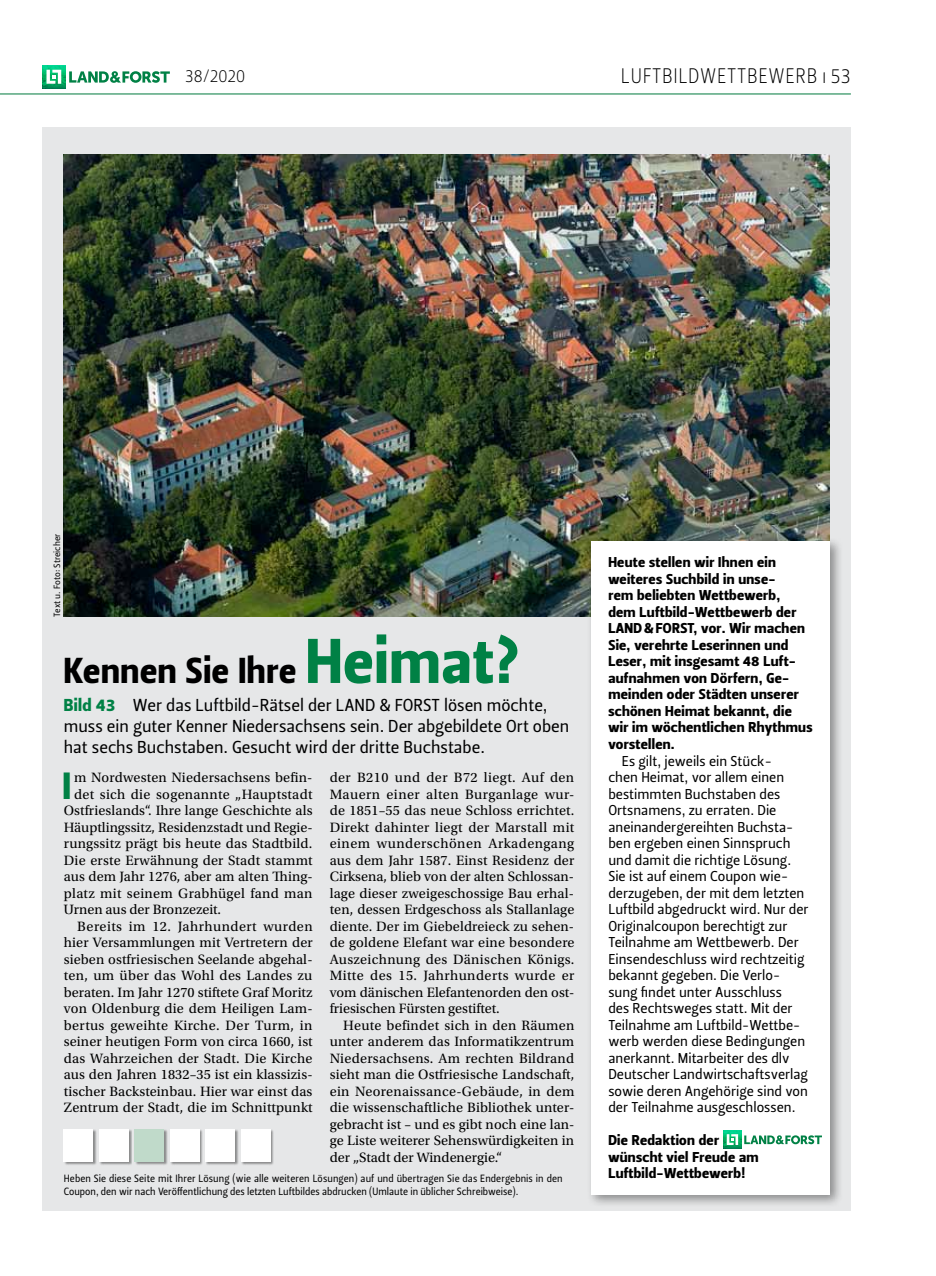
<style>
.page{position:relative;width:936px;height:1276px;background:#fff}
.page>*{position:absolute;margin:0;border:0;box-sizing:border-box;transform-origin:0 0}
.t1{font:37.8px "Leitura Sans Grot 4";color:#008145}
.t2{font:36px "Leitura Sans Grot 4";letter-spacing:.02em;color:#000;scale:.95 1}
.t3{font:21px "Leitura Sans Grot 1";letter-spacing:.035em;color:#000;scale:.9 1}
.t4{font:18px "Leitura Sans Grot 1";letter-spacing:-.02em;color:#000;scale:.9 1}
.t5{font:17.25px/21px "Leitura Sans Grot 2";color:#000}
.t6{font:14.25px/16.5px "Utopia Std";letter-spacing:.01em;color:#000;text-align:justify}
.t7{font:14.25px/16.5px "Leitura Sans Grot 2";color:#000}
.t8{font:14.25px/16.5px "Leitura Sans Grot 4";letter-spacing:.02em;color:#000}
.t9{font:14.25px "Utopia Std";letter-spacing:.035em;color:#000}
.t10{font:10.5px/12.6px "Leitura Sans Grot 2";color:#000;scale:.95 1}
.t11{font:9px "Leitura Sans Grot 2";color:#000}
.s1{font-size:63px;color:#008145}
.s2{font-family:"Leitura Sans Grot 4";color:#008145}
</style>
<div class="page">
<hr style="left:0;top:93px;width:850px;height:2px;background:#55a67e">
<svg style="left:69px;top:71px;width:101px;height:12px"></svg>
<img style="left:43px;top:65px;width:22px;height:23px">
<svg style="left:46px;top:70px;width:15px;height:14px"></svg>
<div style="left:43px;top:128px;width:807px;height:1083px;background:#e6e7e8"></div>
<img style="left:64px;top:155px;width:765px;height:462px">
<div style="left:586px;top:536px;width:257px;height:672px;background:#000;opacity:.4"></div>
<div style="left:591px;top:541px;width:238px;height:653px;background:#fff"></div>
<svg style="left:744px;top:1135px;width:77px;height:9px"></svg>
<img style="left:723px;top:1130px;width:18px;height:18px">
<svg style="left:726px;top:1134px;width:12px;height:11px"></svg>
<div style="left:64px;top:1129px;width:33px;height:36px;background:#000;opacity:.4"></div>
<div style="left:64px;top:1129px;width:29px;height:32px;background:#fff"></div>
<div style="left:99px;top:1129px;width:33px;height:36px;background:#000;opacity:.4"></div>
<div style="left:99px;top:1129px;width:29px;height:32px;background:#fff"></div>
<div style="left:135px;top:1129px;width:33px;height:36px;background:#000;opacity:.4"></div>
<div style="left:135px;top:1129px;width:29px;height:32px;background:#c0daca"></div>
<div style="left:170px;top:1129px;width:33px;height:36px;background:#000;opacity:.4"></div>
<div style="left:170px;top:1129px;width:29px;height:32px;background:#fff"></div>
<div style="left:206px;top:1129px;width:33px;height:36px;background:#000;opacity:.4"></div>
<div style="left:205px;top:1129px;width:30px;height:32px;background:#fff"></div>
<div style="left:241px;top:1129px;width:33px;height:36px;background:#000;opacity:.4"></div>
<div style="left:241px;top:1129px;width:29px;height:32px;background:#fff"></div>
<p class="t4" style="left:185px;top:64px;width:68px">38/2020</p>
<h3 class="t3" style="left:621px;top:62px;width:257px">LUFTBILDWETTBEWERB I 53</h3>
<p class="t11" style="left:51px;top:617px;width:85px;rotate:-90deg">Text u. Foto: Streicher</p>
<h2 class="t2" style="left:64px;top:646px;width:482px">Kennen Sie Ihre <span class="s1">Heimat?</span></h2>
<p class="t5" style="left:64px;top:695px;width:507px"><span class="s2">Bild 43</span> Wer das Luftbild-Rätsel der LAND &amp; FORST lösen möchte, muss ein guter Kenner Niedersachsens sein. Der abgebildete Ort oben hat sechs Buchstaben. Gesucht wird der dritte Buchstabe.</p>
<h1 class="t1" style="left:62px;top:760px;width:10px">I</h1>
<p class="t6" style="left:74px;top:769px;width:240px">m Nordwesten Niedersachsens befin-</p>
<p class="t6" style="left:74px;top:786px;width:240px">det sich die sogenannte „Hauptstadt</p>
<p class="t6" style="left:64px;top:802px;width:250px">Ostfrieslands“. Ihre lange Geschichte als</p>
<p class="t6" style="left:64px;top:819px;width:250px">Häuptlingssitz, Residenzstadt und Regie-</p>
<p class="t6" style="left:64px;top:835px;width:250px">rungssitz prägt bis heute das Stadtbild.</p>
<p class="t6" style="left:64px;top:852px;width:250px">Die erste Erwähnung der Stadt stammt</p>
<p class="t6" style="left:64px;top:868px;width:250px">aus dem Jahr 1276, aber am alten Thing-</p>
<p class="t6" style="left:64px;top:885px;width:250px">platz mit seinem Grabhügel fand man</p>
<p class="t6" style="left:64px;top:901px;width:159px">Urnen aus der Bronzezeit.</p>
<p class="t9" style="left:77px;top:918px;width:237px">Bereits im 12. Jahrhundert wurden</p>
<p class="t6" style="left:64px;top:934px;width:250px">hier Versammlungen mit Vertretern der</p>
<p class="t6" style="left:64px;top:951px;width:250px">sieben ostfriesischen Seelande abgehal-</p>
<p class="t6" style="left:64px;top:967px;width:250px">ten, um über das Wohl des Landes zu</p>
<p class="t6" style="left:64px;top:984px;width:250px">beraten. Im Jahr 1270 stiftete Graf Moritz</p>
<p class="t6" style="left:64px;top:1000px;width:250px">von Oldenburg die dem Heiligen Lam-</p>
<p class="t6" style="left:64px;top:1017px;width:250px">bertus geweihte Kirche. Der Turm, in</p>
<p class="t6" style="left:64px;top:1033px;width:250px">seiner heutigen Form von circa 1660, ist</p>
<p class="t6" style="left:64px;top:1050px;width:250px">das Wahrzeichen der Stadt. Die Kirche</p>
<p class="t6" style="left:64px;top:1066px;width:250px">aus den Jahren 1832–35 ist ein klassizis-</p>
<p class="t6" style="left:64px;top:1083px;width:250px">tischer Backsteinbau. Hier war einst das</p>
<p class="t6" style="left:64px;top:1099px;width:250px">Zentrum der Stadt, die im Schnittpunkt</p>
<p class="t6" style="left:330px;top:769px;width:246px">der B210 und der B72 liegt. Auf den Mauern einer alten Burganlage wur&shy;de 1851–55 das neue Schloss errichtet.<br>Direkt dahinter liegt der Marstall mit einem wunderschönen Arkadengang aus dem Jahr 1587. Einst Residenz der Cirksena, blieb von der alten Schlossan&shy;lage dieser zweigeschossige Bau erhal&shy;ten, dessen Erdgeschoss als Stallanlage diente. Der im Giebeldreieck zu sehen&shy;de goldene Elefant war eine besondere Auszeichnung des Dänischen Königs.<br>Mitte des 15. Jahrhunderts wurde er vom dänischen Elefantenorden den ost&shy;friesischen Fürsten gestiftet.</p>
<p class="t6" style="left:330px;top:1017px;width:246px;text-indent:13px">Heute befindet sich in den Räumen unter anderem das Informatikzentrum Niedersachsens. Am rechten Bildrand sieht man die Ostfriesische Landschaft, ein Neorenaissance-Gebäude, in dem die wissenschaftliche Bibliothek unter&shy;gebracht ist – und es gibt noch eine lan&shy;ge Liste weiterer Sehenswürdigkeiten in der „Stadt der Windenergie.“</p>
<p class="t10" style="left:64px;top:1172px;width:526px">Heben Sie diese Seite mit Ihrer Lösung (wie alle weiteren Lösungen) auf und übertragen Sie das Endergebnis in den<br>Coupon, den wir nach Veröffentlichung des letzten Luftbildes abdrucken (Umlaute in üblicher Schreibweise).</p>
<p class="t8" style="left:608px;top:554px;width:206px">Heute stellen wir Ihnen ein weiteres Suchbild in unse-<br>rem beliebten Wettbewerb,<br>dem Luftbild-Wettbewerb der<br>LAND &amp; FORST, vor. Wir machen<br>Sie, verehrte Leserinnen und<br>Leser, mit insgesamt 48 Luft&shy;aufnahmen von Dörfern, Ge&shy;meinden oder Städten unserer schönen Heimat bekannt, die wir im wöchentlichen Rhythmus vorstellen.</p>
<p class="t7" style="left:608px;top:752px;width:202px;text-indent:13px">Es gilt, jeweils ein Stück-<br>chen Heimat, vor allem einen bestimmten Buchstaben des<br>Ortsnamens, zu erraten. Die aneinandergereihten Buchsta&shy;ben ergeben einen Sinnspruch und damit die richtige Lösung.<br>Sie ist auf einem Coupon wie&shy;derzugeben, der mit dem letzten<br>Luftbild abgedruckt wird. Nur der<br>Originalcoupon berechtigt zur<br>Teilnahme am Wettbewerb. Der<br>Einsendeschluss wird rechtzeitig bekannt gegeben. Die Verlo&shy;sung findet unter Ausschluss<br>des Rechtsweges statt. Mit der<br>Teilnahme am Luftbild-Wettbe&shy;werb werden diese Bedingungen anerkannt. Mitarbeiter des dlv<br>Deutscher Landwirtschaftsverlag sowie deren Angehörige sind von der Teilnahme ausgeschlossen.</p>
<p class="t8" style="left:608px;top:1132px;width:152px">Die Redaktion der wünscht viel Freude am<br>Luftbild-Wettbewerb!</p>
</div>
